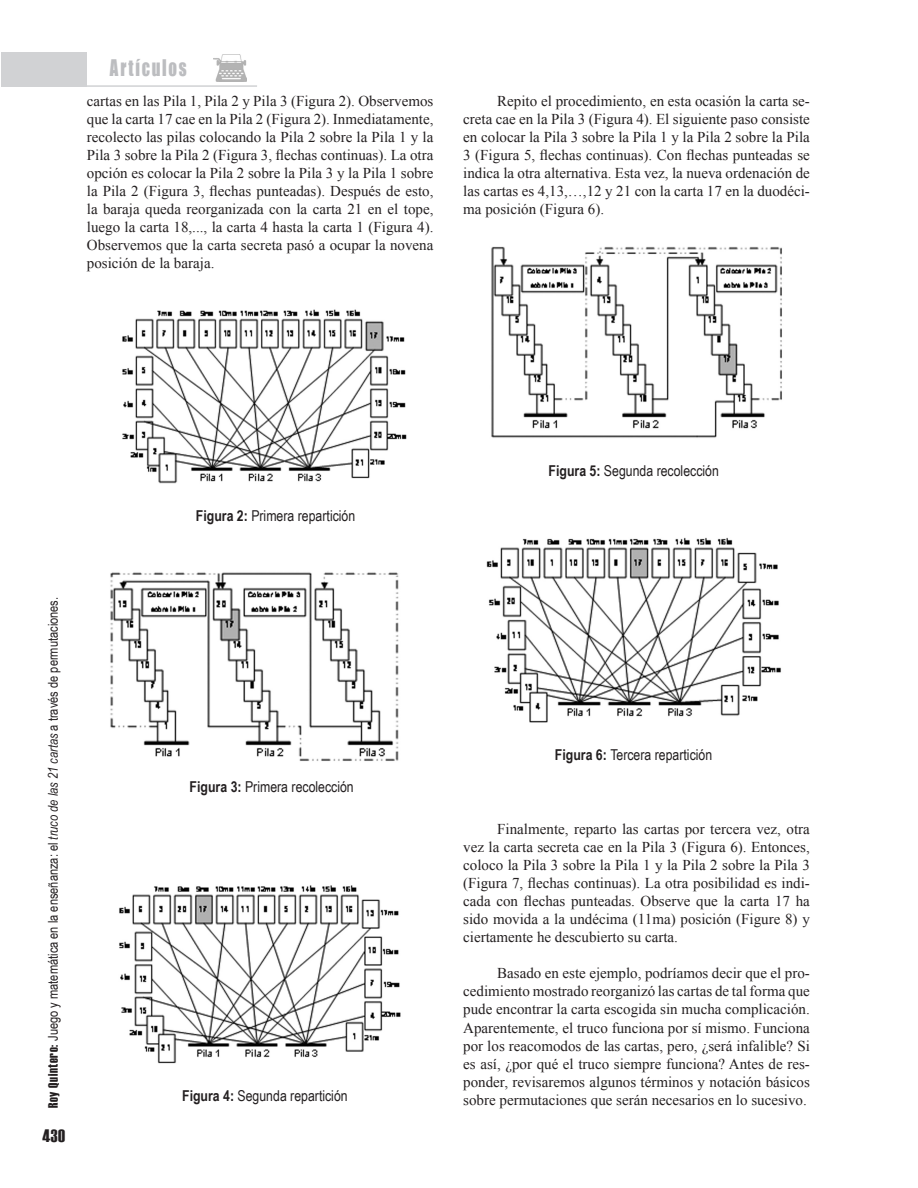
<style>
.page{position:relative;width:918px;height:1188px;background:#fff}
.page>*{position:absolute;margin:0;border:0;box-sizing:border-box;transform-origin:0 0}
.t1{font:21px "Impact";letter-spacing:.105em;color:#bcbdc0;scale:.8 1}
.t2{font:18px "Haettenschweiler";color:#231f20}
.t3{font:15px/18px "Times New Roman";color:#231f20;text-align:justify}
.t4{font:15px "Arial Narrow";color:#231f20}
.t5{font:13.5px "Arial Narrow";color:#231f20}
.s1{font-family:"Haettenschweiler"}
.s2{font-style:italic}
.s3{font-weight:700}
</style>
<div class="page">
<div style="left:2px;top:52px;width:85px;height:35px;background:#d1d2d4"></div>
<hr style="left:87px;top:85px;width:170px;height:2px;background:#d1d2d4">
<img style="left:213px;top:54px;width:34px;height:27px">
<img style="left:486px;top:537px;width:295px;height:186px">
<img style="left:491px;top:246px;width:291px;height:192px">
<img style="left:119px;top:885px;width:282px;height:179px">
<img style="left:110px;top:572px;width:289px;height:189px">
<img style="left:122px;top:309px;width:285px;height:175px">
<h1 class="t1" style="left:110px;top:52px;width:98px">Artículos</h1>
<p class="t3" style="left:87px;top:92px;width:348px">cartas en las Pila 1, Pila 2 y Pila 3 (Figura 2). Observemos que la carta 17 cae en la Pila 2 (Figura 2). Inmediatamente, recolecto las pilas colocando la Pila 2 sobre la Pila 1 y la Pila 3 sobre la Pila 2 (Figura 3, flechas continuas). La otra opción es colocar la Pila 2 sobre la Pila 3 y la Pila 1 sobre la Pila 2 (Figura 3, flechas punteadas). Después de esto, la baraja queda reorganizada con la carta 21 en el tope, luego la carta 18,..., la carta 4 hasta la carta 1 (Figura 4).<br>Observemos que la carta secreta pasó a ocupar la novena posición de la baraja.</p>
<p class="t3" style="left:463px;top:92px;width:348px;text-indent:34px">Repito el procedimiento, en esta ocasión la carta se&shy;creta cae en la Pila 3 (Figura 4). El siguiente paso consiste en colocar la Pila 3 sobre la Pila 1 y la Pila 2 sobre la Pila 3 (Figura 5, flechas continuas). Con flechas punteadas se indica la otra alternativa. Esta vez, la nueva ordenación de las cartas es 4,13,…,12 y 21 con la carta 17 en la duodéci&shy;ma posición (Figura 6).</p>
<p class="t5" style="left:43px;top:1107px;width:512px;rotate:-90deg"><span class="s1">Roy Quintero:</span> Juego y matemática en la enseñanza: el <span class="s2">truco de las 21 cartas</span> a través de permutaciones.</p>
<p class="t2" style="left:42px;top:1122px;width:24px">430</p>
<p class="t4" style="left:196px;top:504px;width:161px"><span class="s3">Figura 2:</span> Primera repartición</p>
<p class="t4" style="left:189px;top:775px;width:166px"><span class="s3">Figura 3:</span> Primera recolección</p>
<p class="t4" style="left:182px;top:1084px;width:167px"><span class="s3">Figura 4:</span> Segunda repartición</p>
<p class="t4" style="left:548px;top:460px;width:172px"><span class="s3">Figura 5:</span> Segunda recolección</p>
<p class="t4" style="left:554px;top:744px;width:159px"><span class="s3">Figura 6:</span> Tercera repartición</p>
<p class="t3" style="left:463px;top:820px;width:348px;text-indent:34px">Finalmente, reparto las cartas por tercera vez, otra vez la carta secreta cae en la Pila 3 (Figura 6). Entonces, coloco la Pila 3 sobre la Pila 1 y la Pila 2 sobre la Pila 3 (Figura 7, flechas continuas). La otra posibilidad es indi&shy;cada con flechas punteadas. Observe que la carta 17 ha sido movida a la undécima (11ma) posición (Figure 8) y ciertamente he descubierto su carta.</p>
<p class="t3" style="left:463px;top:964px;width:348px;text-indent:34px">Basado en este ejemplo, podríamos decir que el pro&shy;cedimiento mostrado reorganizó las cartas de tal forma que pude encontrar la carta escogida sin mucha complicación.<br>Aparentemente, el truco funciona por sí mismo. Funciona por los reacomodos de las cartas, pero, ¿será infalible? Si es así, ¿por qué el truco siempre funciona? Antes de res&shy;ponder, revisaremos algunos términos y notación básicos sobre permutaciones que serán necesarios en lo sucesivo.</p>
</div>
